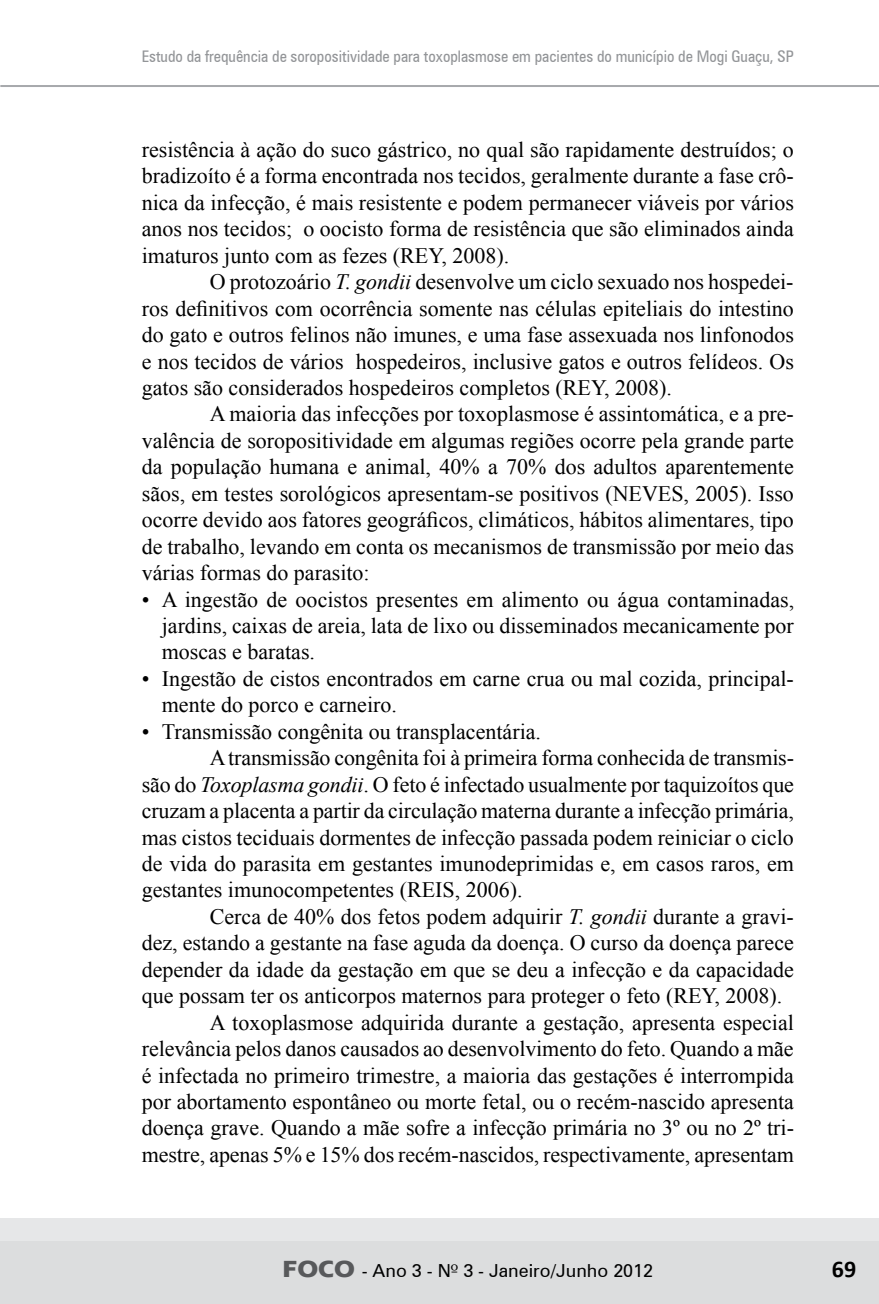
<style>
.page{position:relative;width:879px;height:1304px;background:#fff}
.page>*{position:absolute;margin:0;border:0;box-sizing:border-box;transform-origin:0 0}
.t1{font:700 24px "Calibri";color:#000}
.t2{font:22px/26.4px "Times New Roman";color:#000;text-align:justify}
.t3{font:18px "Zurich BT";color:#000}
.t4{font:condensed 16px "Zurich BT";color:#939598}
.s1{font-style:italic}
.s2{font-family:"Erie";font-weight:700;font-size:24px;color:#58595b}
.s3{font-family:"Zapf Humanist 601 BT"}
</style>
<div class="page">
<div style="left:0;top:1218px;width:879px;height:27px;background:#e6e7e8"></div>
<div style="left:0;top:1242px;width:879px;height:62px;background:#dcddde"></div>
<hr style="left:0;top:85px;width:879px;height:2px;background:#a7a9ac">
<p class="t4" style="left:142px;top:47px;width:653px">Estudo da frequência de soropositividade para toxoplasmose em pacientes do município de Mogi Guaçu, sp</p>
<p class="t2" style="left:142px;top:136px;width:654px">resistência à ação do suco gástrico, no qual são rapidamente destruídos; o bradizoíto é a forma encontrada nos tecidos, geralmente durante a fase crô&shy;nica da infecção, é mais resistente e podem permanecer viáveis por vários anos nos tecidos; o oocisto forma de resistência que são eliminados ainda imaturos junto com as fezes (REY, 2008).</p>
<p class="t2" style="left:142px;top:268px;width:653px;text-indent:68px">O protozoário <span class="s1">T. gondii</span> desenvolve um ciclo sexuado nos hospedei&shy;ros definitivos com ocorrência somente nas células epiteliais do intestino do gato e outros felinos não imunes, e uma fase assexuada nos linfonodos e nos tecidos de vários hospedeiros, inclusive gatos e outros felídeos. Os gatos são considerados hospedeiros completos (REY, 2008).</p>
<p class="t2" style="left:142px;top:401px;width:654px;text-indent:68px">A maioria das infecções por toxoplasmose é assintomática, e a pre&shy;valência de soropositividade em algumas regiões ocorre pela grande parte da população humana e animal, 40% a 70% dos adultos aparentemente sãos, em testes sorológicos apresentam-se positivos (NEVES, 2005). Isso ocorre devido aos fatores geográficos, climáticos, hábitos alimentares, tipo de trabalho, levando em conta os mecanismos de transmissão por meio das várias formas do parasito:</p>
<p class="t2" style="left:162px;top:586px;width:634px;text-indent:-20px">• A ingestão de oocistos presentes em alimento ou água contaminadas, jardins, caixas de areia, lata de lixo ou disseminados mecanicamente por moscas e baratas.</p>
<p class="t2" style="left:162px;top:665px;width:633px;text-indent:-20px">• Ingestão de cistos encontrados em carne crua ou mal cozida, principal&shy;mente do porco e carneiro.</p>
<p class="t2" style="left:142px;top:718px;width:401px">• Transmissão congênita ou transplacentária.</p>
<p class="t2" style="left:210px;top:744px;width:586px">A transmissão congênita foi à primeira forma conhecida de transmis-</p>
<p class="t2" style="left:142px;top:771px;width:654px">são do <span class="s1">Toxoplasma gondii</span>. O feto é infectado usualmente por taquizoítos que</p>
<p class="t2" style="left:142px;top:797px;width:654px">cruzam a placenta a partir da circulação materna durante a infecção primária,</p>
<p class="t2" style="left:142px;top:824px;width:653px">mas cistos teciduais dormentes de infecção passada podem reiniciar o ciclo</p>
<p class="t2" style="left:142px;top:850px;width:654px">de vida do parasita em gestantes imunodeprimidas e, em casos raros, em</p>
<p class="t2" style="left:142px;top:877px;width:382px">gestantes imunocompetentes (REIS, 2006).</p>
<p class="t2" style="left:210px;top:903px;width:585px">Cerca de 40% dos fetos podem adquirir <span class="s1">T. gondii</span> durante a gravi-</p>
<p class="t2" style="left:142px;top:929px;width:654px">dez, estando a gestante na fase aguda da doença. O curso da doença parece</p>
<p class="t2" style="left:142px;top:956px;width:654px">depender da idade da gestação em que se deu a infecção e da capacidade</p>
<p class="t2" style="left:142px;top:982px;width:642px">que possam ter os anticorpos maternos para proteger o feto (REY, 2008).</p>
<p class="t2" style="left:210px;top:1009px;width:586px">A toxoplasmose adquirida durante a gestação, apresenta especial</p>
<p class="t2" style="left:142px;top:1035px;width:653px">relevância pelos danos causados ao desenvolvimento do feto. Quando a mãe</p>
<p class="t2" style="left:142px;top:1062px;width:654px">é infectada no primeiro trimestre, a maioria das gestações é interrompida</p>
<p class="t2" style="left:142px;top:1088px;width:653px">por abortamento espontâneo ou morte fetal, ou o recém-nascido apresenta</p>
<p class="t2" style="left:142px;top:1115px;width:654px">doença grave. Quando a mãe sofre a infecção primária no 3º ou no 2º tri-</p>
<p class="t2" style="left:142px;top:1141px;width:653px">mestre, apenas 5% e 15% dos recém-nascidos, respectivamente, apresentam</p>
<p class="t3" style="left:282px;top:1260px;width:372px"><span class="s2">FOCO</span> - Ano 3 - N<span class="s3">º</span> 3 - Janeiro/Junho 2012</p>
<p class="t1" style="left:832px;top:1253px;width:26px">69</p>
</div>
